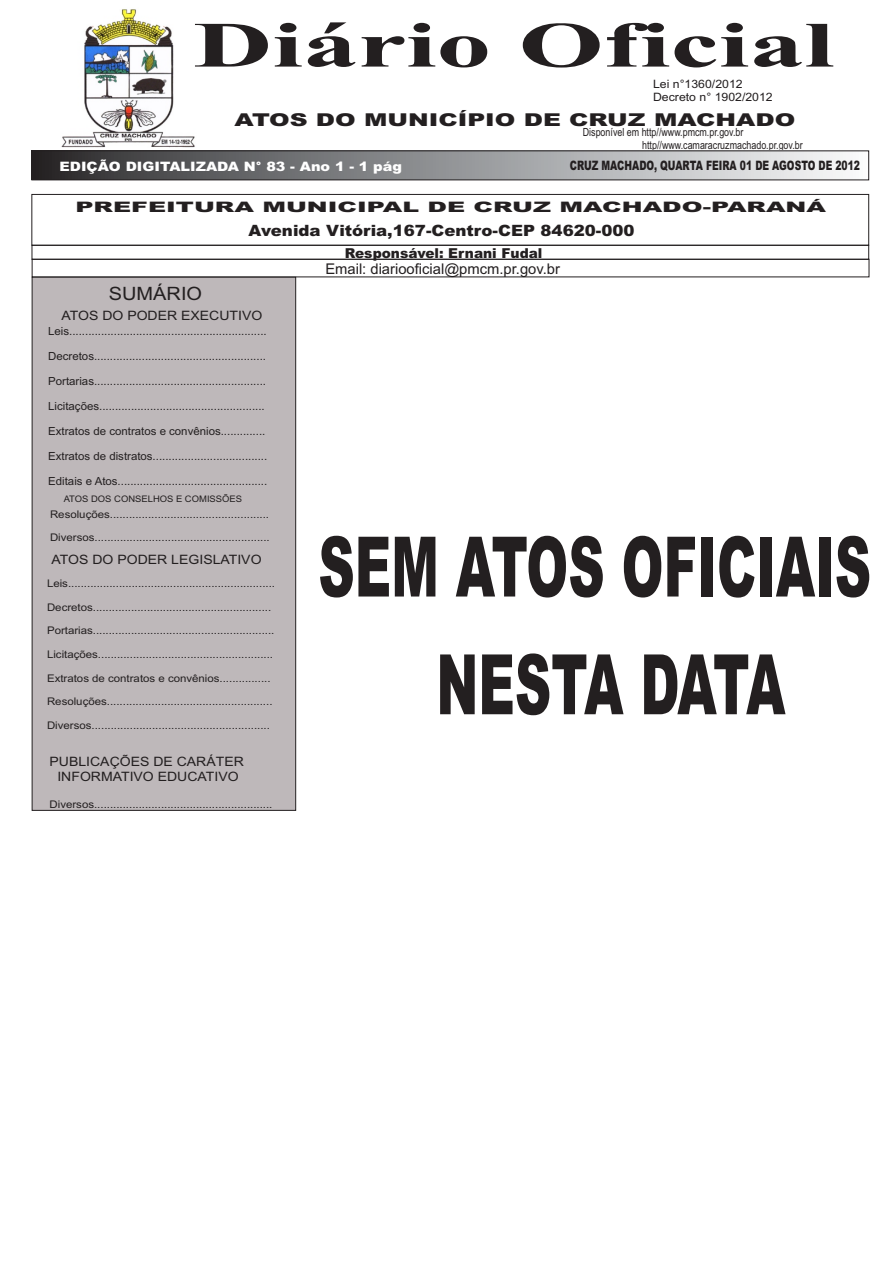
<style>
.page{position:relative;width:893px;height:1263px;background:#fff}
.page>*{position:absolute;margin:0;border:0;box-sizing:border-box;transform-origin:0 0}
.t1{font:900 83.55px/117.8px "Arial";color:#231f20;text-align:center;scale:.6 1}
.t2{font:700 64.5px "Times New Roman";color:#231f20;scale:1.7 1}
.t3{font:18.3px "Arial";color:#231f20;scale:1.09 1}
.t4{font:900 17.7px "Arial";color:#231f20;scale:1.4 1}
.t5{font:900 15.6px "Arial";color:#231f20;scale:1.06 1}
.t6{font:14.7px "Arial";color:#231f20}
.t7{font:900 14.4px "Arial";color:#231f20;scale:1.74 1}
.t8{font:900 13.65px "Arial";color:#231f20}
.t9{font:900 13.05px "Arial";color:#231f20;scale:.71 1}
.t10{font:900 13.05px "Arial";color:#fff;scale:1.11 1}
.t11{font:12.9px/14.4px "Arial";color:#231f20;text-align:center;scale:1.09 1}
.t12{font:11.55px/12.9px "Arial";color:#231f20;scale:1.06 1}
.t13{font:11.25px "Arial";color:#231f20}
.t14{font:11.25px/12.6px "Arial";color:#231f20;scale:.79 1}
.t15{font:10.5px "Arial";color:#231f20;scale:1.09 1}
.t16{font:9px "Arial";color:#231f20;scale:1.04 1}
</style>
<div class="page">
<img style="left:61px;top:9px;width:134px;height:139px">
<div style="left:32px;top:151px;width:837px;height:29px;background:linear-gradient(to right,#2b2b2e,#fbfdfe)"></div>
<div style="left:31px;top:150px;width:838px;height:30px;border:1px solid #231f20"></div>
<div style="left:31px;top:194px;width:838px;height:52px;border:1px solid #231f20"></div>
<div style="left:32px;top:245px;width:837px;height:15px;border:1px solid #231f20"></div>
<div style="left:32px;top:259px;width:837px;height:18px;border:1px solid #231f20"></div>
<div style="left:31px;top:276px;width:266px;height:535px;background:#beb8ba"></div>
<h2 class="t2" style="left:194px;top:23px;width:378px">Diário Oficial</h2>
<p class="t12" style="left:653px;top:78px;width:114px">Lei n°1360/2012<br>Decreto n° 1902/2012</p>
<h3 class="t4" style="left:235px;top:113px;width:402px">ATOS DO MUNICÍPIO DE CRUZ MACHADO</h3>
<p class="t14" style="left:642px;top:127px;width:205px;text-indent:-59px">Disponível em http//www.pmcm.pr.gov.br http//www.camaracruzmachado.pr.gov.br</p>
<p class="t10" style="left:60px;top:161px;width:310px">EDIÇÃO DIGITALIZADA N° 83 - Ano 1 - 1 pág</p>
<p class="t9" style="left:570px;top:161px;width:410px">CRUZ MACHADO, QUARTA FEIRA 01 DE AGOSTO DE 2012</p>
<h3 class="t7" style="left:76px;top:202px;width:433px">PREFEITURA MUNICIPAL DE CRUZ MACHADO-PARANÁ</h3>
<h3 class="t5" style="left:249px;top:225px;width:366px">Avenida Vitória,167-Centro-CEP 84620-000</h3>
<h3 class="t3" style="left:109px;top:287px;width:87px">SUMÁRIO</h3>
<p class="t13" style="left:48px;top:327px;width:220px">Leis..............................................................</p>
<p class="t13" style="left:48px;top:352px;width:219px">Decretos......................................................</p>
<p class="t13" style="left:48px;top:377px;width:219px">Portarias......................................................</p>
<p class="t11" style="left:62px;top:309px;width:186px">ATOS DO PODER EXECUTIVO</p>
<p class="t13" style="left:48px;top:402px;width:218px">Licitações....................................................</p>
<p class="t13" style="left:48px;top:427px;width:219px">Extratos de contratos e convênios..............</p>
<p class="t13" style="left:48px;top:452px;width:221px">Extratos de distratos....................................</p>
<p class="t13" style="left:48px;top:477px;width:221px">Editais e Atos...............................................</p>
<p class="t16" style="left:64px;top:495px;width:173px">ATOS DOS CONSELHOS E COMISSÕES</p>
<p class="t15" style="left:50px;top:510px;width:202px">Resoluções..................................................</p>
<p class="t15" style="left:50px;top:534px;width:203px">Diversos.......................................................</p>
<p class="t11" style="left:52px;top:553px;width:194px">ATOS DO PODER LEGISLATIVO</p>
<p class="t15" style="left:47px;top:580px;width:211px">Leis.................................................................</p>
<p class="t15" style="left:47px;top:603px;width:207px">Decretos........................................................</p>
<p class="t15" style="left:47px;top:627px;width:210px">Portarias.........................................................</p>
<p class="t15" style="left:47px;top:650px;width:209px">Licitações.......................................................</p>
<p class="t15" style="left:47px;top:674px;width:207px">Extratos de contratos e convênios................</p>
<p class="t15" style="left:47px;top:697px;width:208px">Resoluções....................................................</p>
<p class="t15" style="left:47px;top:721px;width:206px">Diversos........................................................</p>
<p class="t11" style="left:50px;top:756px;width:180px">PUBLICAÇÕES DE CARÁTER<br>INFORMATIVO EDUCATIVO</p>
<p class="t15" style="left:50px;top:800px;width:206px">Diversos........................................................</p>
<h3 class="t8" style="left:345px;top:249px;width:199px">Responsável: Ernani Fudal</h3>
<h3 class="t6" style="left:325px;top:263px;width:236px">Email: diariooficial@pmcm.pr.gov.br</h3>
<h1 class="t1" style="left:318px;top:517px;width:923px">SEM ATOS OFICIAIS<br>NESTA DATA</h1>
</div>
